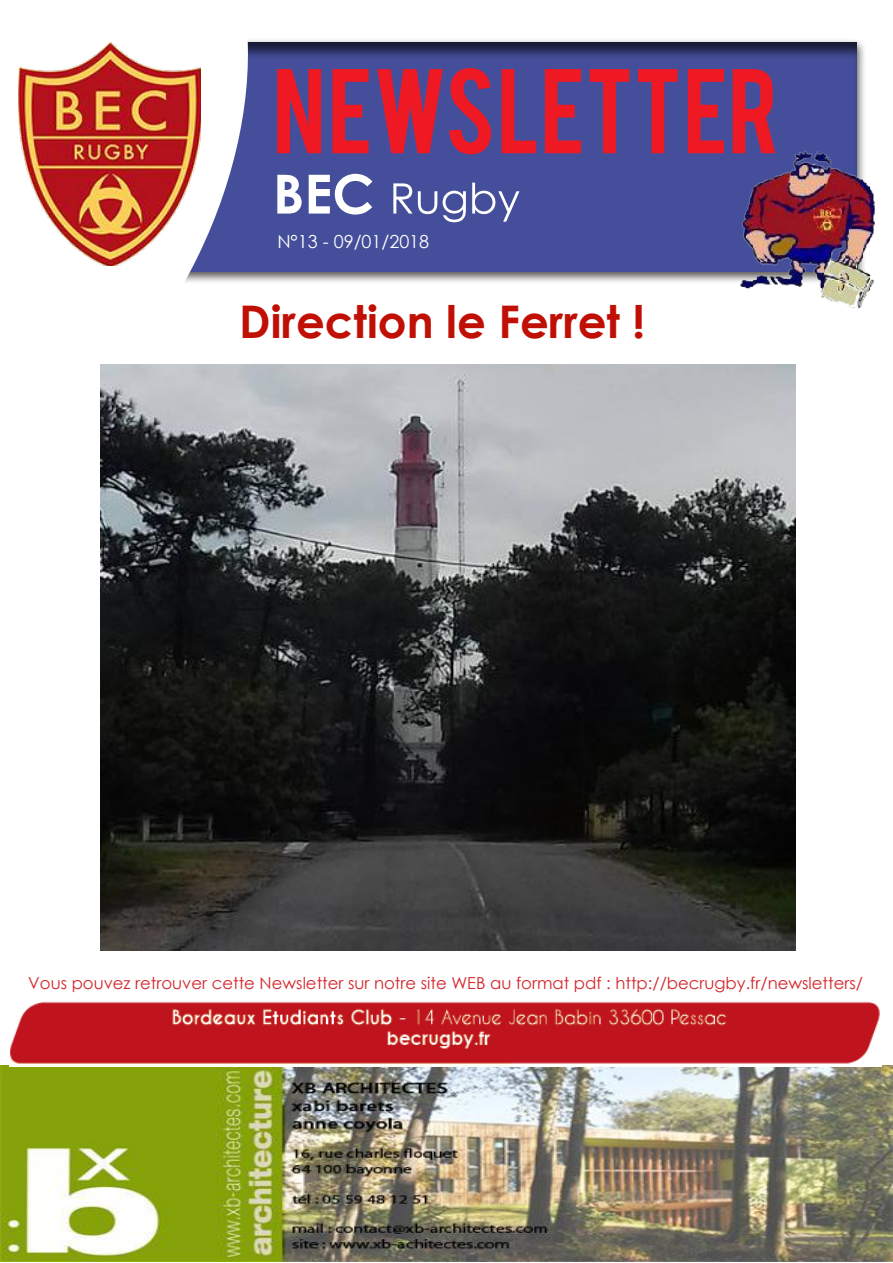
<style>
.page{position:relative;width:893px;height:1263px;background:#fff}
.page>*{position:absolute;margin:0;border:0;box-sizing:border-box;transform-origin:0 0}
.t1{font:700 45px "Century Gothic";color:#c00f04}
.t2{font:18px "Century Gothic";color:#fff}
.t3{font:16.5px "Century Gothic";color:#d42429}
</style>
<div class="page">
<div style="left:49px;top:38px;width:817px;height:246px;background:#241f1f;opacity:.75"></div>
<div style="left:44px;top:33px;width:813px;height:242px;background:#241f1f;opacity:.75"></div>
<svg style="left:44px;top:33px;width:234px;height:251px"></svg>
<svg style="left:277px;top:68px;width:498px;height:86px;background:#943561"></svg>
<svg style="left:277px;top:174px;width:242px;height:48px"></svg>
<img style="left:701px;top:139px;width:174px;height:170px">
<img style="left:0;top:1065px;width:893px;height:196px">
<img style="left:18px;top:42px;width:183px;height:224px">
<img style="left:10px;top:1001px;width:871px;height:65px">
<img style="left:100px;top:365px;width:695px;height:585px">
<p class="t2" style="left:277px;top:228px;width:153px">N°13 - 09/01/2018</p>
<h1 class="t1" style="left:239px;top:287px;width:407px">Direction le Ferret !</h1>
<p class="t3" style="left:28px;top:971px;width:836px">Vous pouvez retrouver cette Newsletter sur notre site WEB au format pdf : http://becrugby.fr/newsletters/</p>
</div>
